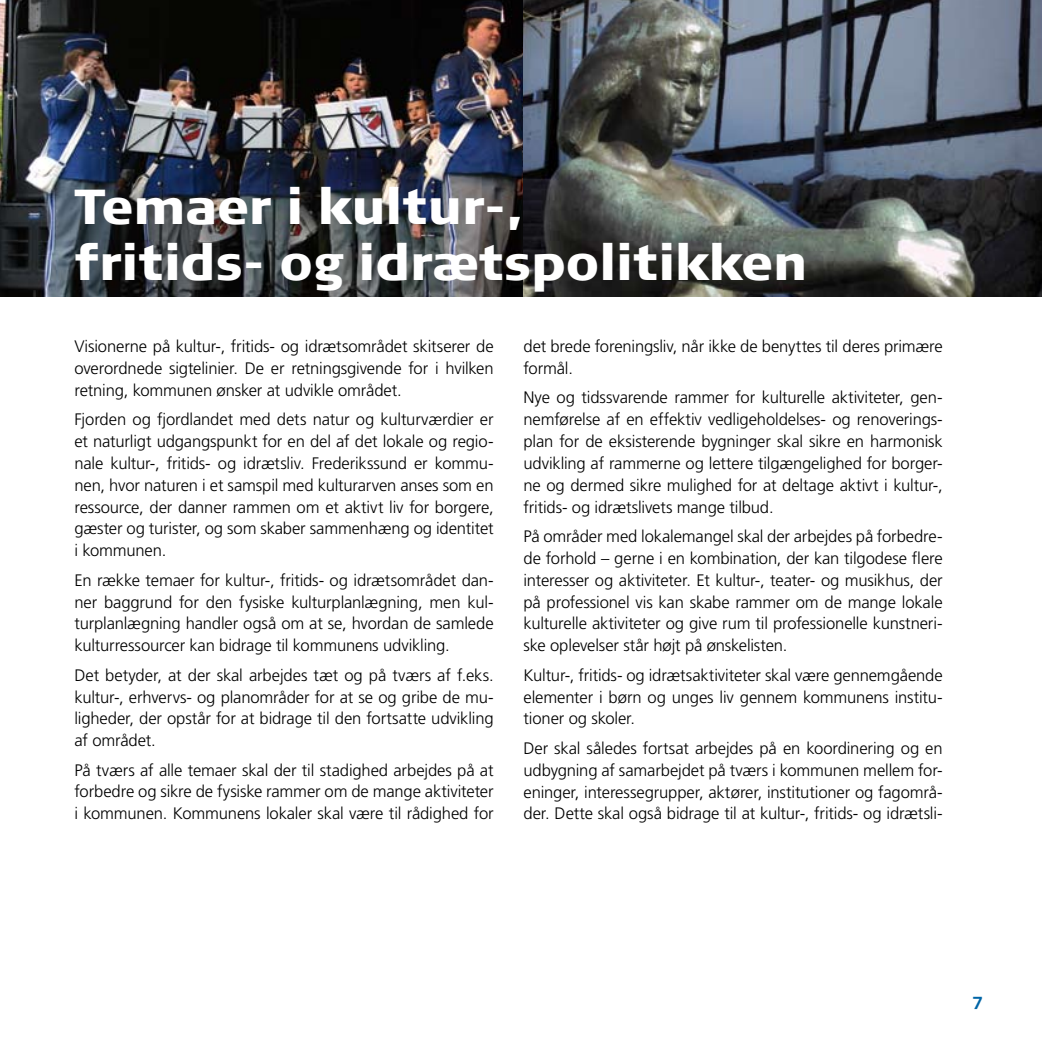
<style>
.page{position:relative;width:1042px;height:1042px;background:#fff}
.page>*{position:absolute;margin:0;border:0;box-sizing:border-box;transform-origin:0 0}
.t1{font:900 49px/56px "Signa Normal";letter-spacing:-.005em;color:#fff}
.t2{font:700 17.5px "Signa Normal";color:#0065a6}
.t3{font:300 16.62px/21.9px "Frutiger";letter-spacing:-.01em;color:#000;text-align:justify}
</style>
<div class="page">
<img style="left:0;top:0;width:523px;height:296px">
<img style="left:523px;top:0;width:519px;height:296px">
<h1 class="t1" style="left:74px;top:178px;width:734px">Temaer i kultur-,<br>fritids- og idrætspolitikken</h1>
<p class="t3" style="left:74px;top:335px;width:421px">Visionerne på kultur-, fritids- og idrætsområdet skitserer de overordnede sigtelinier. De er retningsgivende for i hvilken retning, kommunen ønsker at udvikle området.</p>
<p class="t3" style="left:74px;top:408px;width:421px">Fjorden og fjordlandet med dets natur og kulturværdier er et naturligt udgangspunkt for en del af det lokale og regio&shy;nale kultur-, fritids- og idrætsliv. Frederikssund er kommu&shy;nen, hvor naturen i et samspil med kulturarven anses som en ressource, der danner rammen om et aktivt liv for borgere, gæster og turister, og som skaber sammenhæng og identitet i kommunen.</p>
<p class="t3" style="left:74px;top:569px;width:421px">En række temaer for kultur-, fritids- og idrætsområdet dan&shy;ner baggrund for den fysiske kulturplanlægning, men kul&shy;turplanlægning handler også om at se, hvordan de samlede kulturressourcer kan bidrage til kommunens udvikling.</p>
<p class="t3" style="left:74px;top:664px;width:421px;text-align:left">Det betyder, at der skal arbejdes tæt og på tværs af f. eks. kultur-, erhvervs- og planområder for at se og gribe de mu&shy;ligheder, der opstår for at bidrage til den fortsatte udvikling af området.</p>
<p class="t3" style="left:74px;top:759px;width:421px">På tværs af alle temaer skal der til stadighed arbejdes på at forbedre og sikre de fysiske rammer om de mange aktiviteter i kommunen. Kommunens lokaler skal være til rådighed for</p>
<p class="t3" style="left:523px;top:335px;width:421px">det brede foreningsliv, når ikke de benyttes til deres primære formål.</p>
<p class="t3" style="left:523px;top:387px;width:421px">Nye og tidssvarende rammer for kulturelle aktiviteter, gen&shy;nemførelse af en effektiv vedligeholdelses- og renoverings&shy;plan for de eksisterende bygninger skal sikre en harmonisk udvikling af rammerne og lettere tilgængelighed for borger&shy;ne og dermed sikre mulighed for at deltage aktivt i kultur-, fritids- og idrætslivets mange tilbud.</p>
<p class="t3" style="left:523px;top:525px;width:421px">På områder med lokalemangel skal der arbejdes på forbedre&shy;de forhold – gerne i en kombination, der kan tilgodese flere interesser og aktiviteter. Et kultur-, teater- og musikhus, der på professionel vis kan skabe rammer om de mange lokale kulturelle aktiviteter og give rum til professionelle kunstneri&shy;ske oplevelser står højt på ønskelisten.</p>
<p class="t3" style="left:523px;top:664px;width:421px">Kultur-, fritids- og idrætsaktiviteter skal være gennemgående elementer i børn og unges liv gennem kommunens institu&shy;tioner og skoler.</p>
<p class="t3" style="left:523px;top:737px;width:421px">Der skal således fortsat arbejdes på en koordinering og en udbygning af samarbejdet på tværs i kommunen mellem for&shy;eninger, interessegrupper, aktører, institutioner og fagområ&shy;der. Dette skal også bidrage til at kultur-, fritids- og idrætsli-</p>
<p class="t2" style="left:973px;top:989px;width:11px">7</p>
</div>
